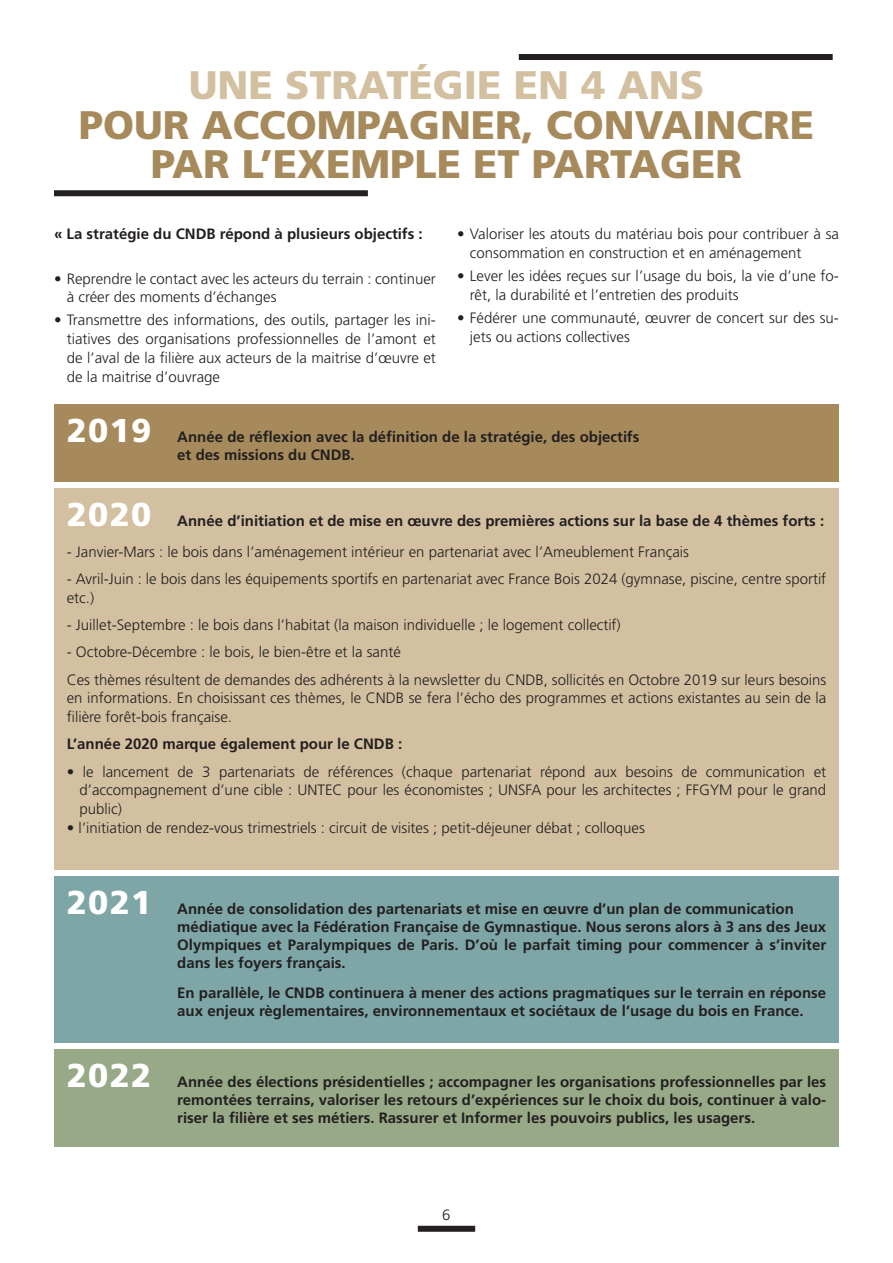
<style>
.page{position:relative;width:893px;height:1263px;background:#fff}
.page>*{position:absolute;margin:0;border:0;box-sizing:border-box;transform-origin:0 0}
.Heading_1{font:900 39.75px/39.8px "Frutiger LT Pro";color:#a68a5b;text-align:center}
.t1{font:300 15px/18.8px "Frutiger LT Pro";color:#231f20}
.Heading_1-2{font:700 15px/18px "Frutiger LT Pro";color:#231f20}
.s1{color:#d3c0a1}
.s2{font-weight:900;font-size:33px;color:#fff}
</style>
<div class="page">
<div style="left:54px;top:404px;width:785px;height:78px;background:#a68a5b"></div>
<div style="left:54px;top:488px;width:785px;height:382px;background:#d3c0a1"></div>
<div style="left:54px;top:876px;width:785px;height:167px;background:#7ea6a7"></div>
<div style="left:54px;top:1050px;width:785px;height:97px;background:#97a987"></div>
<div style="left:54px;top:190px;width:314px;height:6px;background:#231f20"></div>
<div style="left:519px;top:54px;width:314px;height:6px;background:#231f20"></div>
<div style="left:418px;top:1226px;width:57px;height:6px;background:#231f20"></div>
<p class="Heading_1" style="left:79px;top:65px;width:737px"><span class="s1">UNE STRATÉGIE EN 4 ANS<br></span>POUR ACCOMPAGNER, CONVAINCRE<br>PAR L’EXEMPLE ET PARTAGER</p>
<p class="Heading_1-2" style="left:54px;top:225px;width:370px">« La stratégie du CNDB répond à plusieurs objectifs :</p>
<p class="t1" style="left:67px;top:269px;width:371px;text-indent:-13px">• Reprendre le contact avec les acteurs du terrain : continuer à créer des moments d’échanges</p>
<p class="t1" style="left:67px;top:311px;width:371px;text-align:justify;text-indent:-13px">• Transmettre des informations, des outils, partager les ini&shy;tiatives des organisations professionnelles de l’amont et de l’aval de la filière aux acteurs de la maitrise d’œuvre et de la maitrise d’ouvrage</p>
<p class="t1" style="left:470px;top:225px;width:371px;text-indent:-13px">• Valoriser les atouts du matériau bois pour contribuer à sa consommation en construction et en aménagement</p>
<p class="t1" style="left:470px;top:267px;width:371px;text-indent:-13px">• Lever les idées reçues sur l’usage du bois, la vie d’une fo&shy;rêt, la durabilité et l’entretien des produits</p>
<p class="t1" style="left:470px;top:308px;width:371px;text-indent:-13px">• Fédérer une communauté, œuvrer de concert sur des su&shy;jets ou actions collectives</p>
<p class="Heading_1-2" style="left:177px;top:427px;width:464px;text-indent:-111px"><span class="s2">2019</span> Année de réflexion avec la définition de la stratégie, des objectifs et des missions du CNDB.</p>
<p class="Heading_1-2" style="left:67px;top:512px;width:759px"><span class="s2">2020</span> Année d’initiation et de mise en œuvre des premières actions sur la base de 4 thèmes forts :</p>
<p class="t1" style="left:67px;top:542px;width:624px">- Janvier-Mars : le bois dans l’aménagement intérieur en partenariat avec l’Ameublement Français</p>
<p class="t1" style="left:67px;top:570px;width:761px">- Avril-Juin : le bois dans les équipements sportifs en partenariat avec France Bois 2024 (gymnase, piscine, centre sportif etc.)</p>
<p class="t1" style="left:67px;top:616px;width:555px">- Juillet-Septembre : le bois dans l’habitat (la maison individuelle ; le logement collectif)</p>
<p class="t1" style="left:67px;top:643px;width:336px">- Octobre-Décembre : le bois, le bien-être et la santé</p>
<p class="t1" style="left:67px;top:670px;width:761px;text-align:justify">Ces thèmes résultent de demandes des adhérents à la newsletter du CNDB, sollicités en Octobre 2019 sur leurs besoins en informations. En choisissant ces thèmes, le CNDB se fera l’écho des programmes et actions existantes au sein de la filière forêt-bois française.</p>
<p class="Heading_1-2" style="left:67px;top:735px;width:337px">L’année 2020 marque également pour le CNDB :</p>
<p class="t1" style="left:80px;top:762px;width:748px;text-align:justify;text-indent:-13px">• le lancement de 3 partenariats de références (chaque partenariat répond aux besoins de communication et d’accompagnement d’une cible : UNTEC pour les économistes ; UNSFA pour les architectes ; FFGYM pour le grand public)</p>
<p class="t1" style="left:67px;top:818px;width:580px">• l’initiation de rendez-vous trimestriels : circuit de visites ; petit-déjeuner débat ; colloques</p>
<p class="Heading_1-2" style="left:177px;top:900px;width:650px;text-indent:-111px"><span class="s2">2021</span> Année de consolidation des partenariats et mise en œuvre d’un plan de communication médiatique avec la Fédération Française de Gymnastique. Nous serons alors à 3 ans des Jeux Olympiques et Paralympiques de Paris. D’où le parfait timing pour commencer à s’inviter dans les foyers français.</p>
<p class="Heading_1-2" style="left:177px;top:984px;width:650px">En parallèle, le CNDB continuera à mener des actions pragmatiques sur le terrain en réponse aux enjeux règlementaires, environnementaux et sociétaux de l’usage du bois en France.</p>
<p class="Heading_1-2" style="left:177px;top:1073px;width:650px;text-align:justify;text-indent:-111px"><span class="s2">2022</span> Année des élections présidentielles ; accompagner les organisations professionnelles par les remontées terrains, valoriser les retours d’expériences sur le choix du bois, continuer à valo&shy;riser la filière et ses métiers. Rassurer et Informer les pouvoirs publics, les usagers.</p>
<p class="t1" style="left:442px;top:1206px;width:10px">6</p>
</div>
